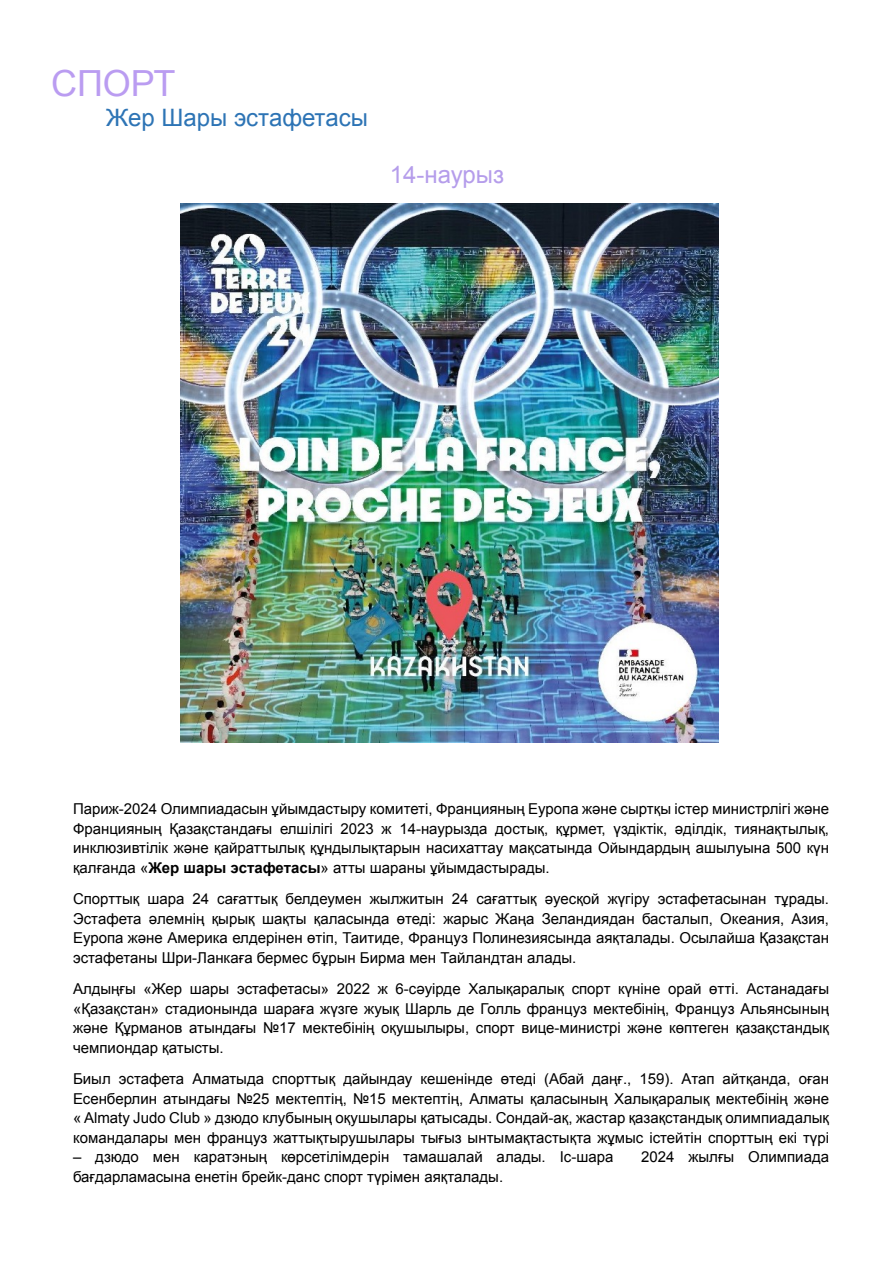
<style>
.page{position:relative;width:894px;height:1263px;background:#fff}
.page>*{position:absolute;margin:0;border:0;box-sizing:border-box;transform-origin:0 0}
.t1{font:36px "Arial";color:#ba9cf1}
.t2{font:24px "Arial";color:#2d74b5}
.t3{font:24px "Arial";color:#b59deb}
.t4{font:15px/19.5px "Arial";color:#000;text-align:justify}
.s1{font-weight:700}
</style>
<div class="page">
<img style="left:180px;top:204px;width:539px;height:539px">
<h1 class="t1" style="left:51px;top:70px;width:126px">СПОРТ</h1>
<h2 class="t2" style="left:106px;top:109px;width:263px">Жер Шары эстафетасы</h2>
<h2 class="t3" style="left:390px;top:166px;width:116px">14-наурыз</h2>
<p class="t4" style="left:73px;top:801px;width:758px">Париж-2024 Олимпиадасын ұйымдастыру комитеті, Францияның Еуропа жəне сыртқы істер министрлігі жəне Францияның Қазақстандағы елшілігі 2023 ж 14-наурызда достық, құрмет, үздіктік, əділдік, тиянақтылық, инклюзивтілік жəне қайраттылық құндылықтарын насихаттау мақсатында Ойындардың ашылуына 500 күн қалғанда «<span class="s1">Жер шары эстафетасы</span>» атты шараны ұйымдастырады.</p>
<p class="t4" style="left:73px;top:891px;width:758px">Спорттық шара 24 сағаттық белдеумен жылжитын 24 сағаттық əуесқой жүгіру эстафетасынан тұрады.<br>Эстафета əлемнің қырық шақты қаласында өтеді: жарыс Жаңа Зеландиядан басталып, Океания, Азия, Еуропа жəне Америка елдерінен өтіп, Таитиде, Француз Полинезиясында аяқталады. Осылайша Қазақстан эстафетаны Шри-Ланкаға бермес бұрын Бирма мен Тайландтан алады.</p>
<p class="t4" style="left:73px;top:981px;width:758px">Алдыңғы «Жер шары эстафетасы» 2022 ж 6-сəуірде Халықаралық спорт күніне орай өтті. Астанадағы «Қазақстан» стадионында шараға жүзге жуық Шарль де Голль француз мектебінің, Француз Альянсының жəне Құрманов атындағы №17 мектебінің оқушылыры, спорт вице-министрі жəне көптеген қазақстандық чемпиондар қатысты.</p>
<p class="t4" style="left:73px;top:1070px;width:758px">Биыл эстафета Алматыда спорттық дайындау кешенінде өтеді (Абай даңғ., 159). Атап айтқанда, оған Есенберлин атындағы №25 мектептің, №15 мектептің, Алматы қаласының Халықаралық мектебінің жəне « Almaty Judo Club » дзюдо клубының оқушылары қатысады. Сондай-ақ, жастар қазақстандық олимпиадалық командалары мен француз жаттықтырушылары тығыз ынтымақтастықта жұмыс істейтін спорттың екі түрі</p>
<p class="t4" style="left:73px;top:1148px;width:542px">– дзюдо мен каратэның көрсетілімдерін тамашалай алады. Іс-шара</p>
<p class="t4" style="left:641px;top:1148px;width:189px">2024 жылғы Олимпиада</p>
<p class="t4" style="left:73px;top:1168px;width:432px">бағдарламасына енетін брейк-данс спорт түрімен аяқталады.</p>
</div>
